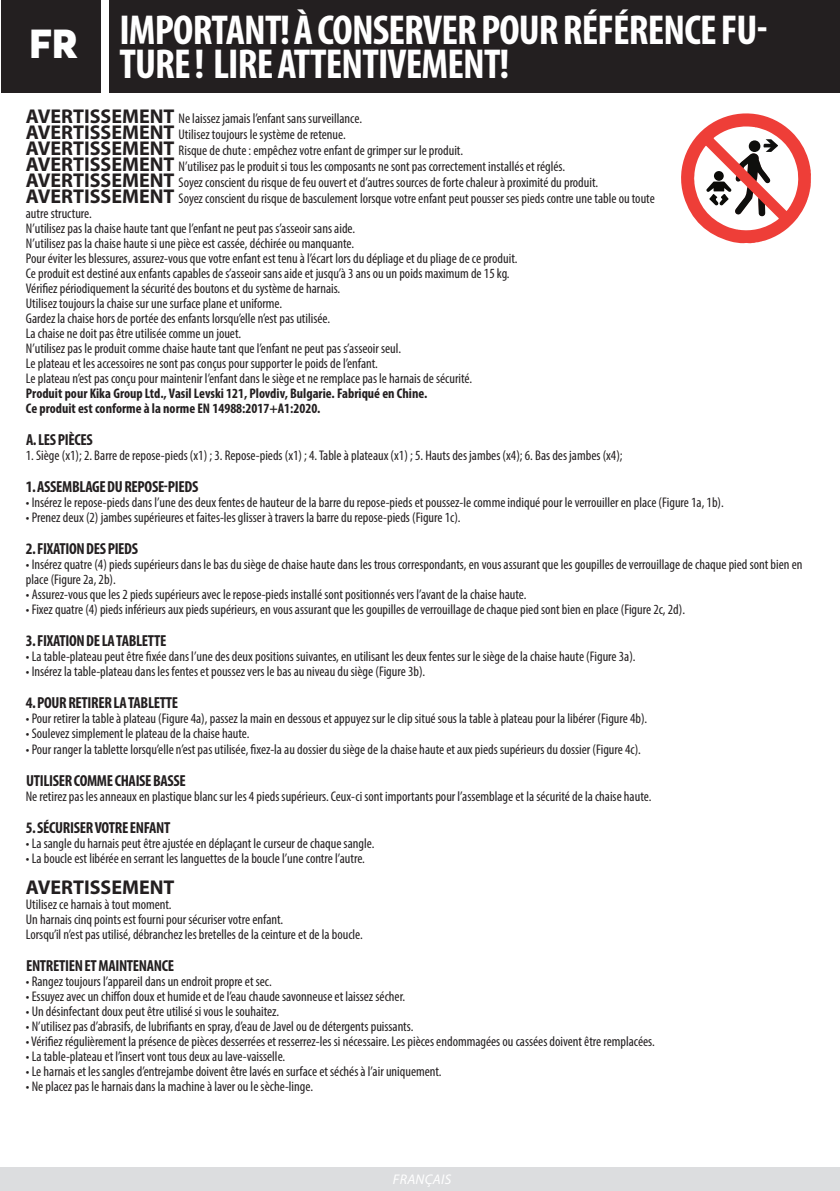
<style>
.page{position:relative;width:840px;height:1191px;background:#fff}
.page>*{position:absolute;margin:0;border:0;box-sizing:border-box;transform-origin:0 0}
.t1{font:700 condensed 42px/34px "Myriad Pro";letter-spacing:-.02em;color:#fff}
.t2{font:900 40px "Averta PE";color:#fff}
.t3{font:700 20px "Myriad Pro";color:#231f20}
.t4{font:700 condensed 16px "Myriad Pro";letter-spacing:-.02em;color:#231f20}
.t5{font:condensed 14px/15px "Myriad Pro";color:#231f20}
.t6{font:700 condensed 14px "Myriad Pro";color:#231f20}
.t7{font:italic 14px "Myriad Pro";letter-spacing:.02em;color:#fff}
.s1{font-weight:700;font-stretch:normal;font-size:20px}
</style>
<div class="page">
<div style="left:239px;top:0;width:600px;height:93px;background:#231f20"></div>
<div style="left:142px;top:1167px;width:697px;height:24px;background:#dcdddf"></div>
<div style="left:109px;top:0;width:668px;height:93px;background:#231f20"></div>
<div style="left:1px;top:0;width:100px;height:93px;background:#231f20"></div>
<div style="left:0;top:1167px;width:777px;height:24px;background:#dcdddf"></div>
<svg style="left:681px;top:113px;width:130px;height:130px"></svg>
<p class="t2" style="left:29px;top:15px;width:50px">FR</p>
<p class="t1" style="left:119px;top:13px;width:649px">IMPORTANT! À CONSERVER POUR RÉFÉRENCE FU-<br>TURE ! LIRE ATTENTIVEMENT!</p>
<p class="t5" style="left:26px;top:111px;width:337px"><span class="s1">AVERTISSEMENT</span> Ne laissez jamais l’enfant sans surveillance.</p>
<p class="t5" style="left:26px;top:127px;width:321px"><span class="s1">AVERTISSEMENT</span> Utilisez toujours le système de retenue.</p>
<p class="t5" style="left:26px;top:143px;width:438px"><span class="s1">AVERTISSEMENT</span> Risque de chute : empêchez votre enfant de grimper sur le produit.</p>
<p class="t5" style="left:26px;top:159px;width:540px"><span class="s1">AVERTISSEMENT</span> N’utilisez pas le produit si tous les composants ne sont pas correctement installés et réglés.</p>
<p class="t5" style="left:26px;top:175px;width:573px"><span class="s1">AVERTISSEMENT</span> Soyez conscient du risque de feu ouvert et d’autres sources de forte chaleur à proximité du produit.</p>
<p class="t5" style="left:26px;top:191px;width:630px"><span class="s1">AVERTISSEMENT</span> Soyez conscient du risque de basculement lorsque votre enfant peut pousser ses pieds contre une table ou toute</p>
<p class="t5" style="left:26px;top:206px;width:67px">autre structure.</p>
<p class="t5" style="left:26px;top:221px;width:331px">N’utilisez pas la chaise haute tant que l’enfant ne peut pas s’asseoir sans aide.</p>
<p class="t5" style="left:26px;top:236px;width:330px">N’utilisez pas la chaise haute si une pièce est cassée, déchirée ou manquante.</p>
<p class="t5" style="left:26px;top:251px;width:493px">Pour éviter les blessures, assurez-vous que votre enfant est tenu à l’écart lors du dépliage et du pliage de ce produit.</p>
<p class="t5" style="left:26px;top:266px;width:485px">Ce produit est destiné aux enfants capables de s’asseoir sans aide et jusqu’à 3 ans ou un poids maximum de 15 kg.</p>
<p class="t5" style="left:26px;top:281px;width:316px">Vérifiez périodiquement la sécurité des boutons et du système de harnais.</p>
<p class="t5" style="left:26px;top:296px;width:258px">Utilisez toujours la chaise sur une surface plane et uniforme.</p>
<p class="t5" style="left:26px;top:311px;width:305px">Gardez la chaise hors de portée des enfants lorsqu’elle n’est pas utilisée.</p>
<p class="t5" style="left:26px;top:326px;width:217px">La chaise ne doit pas être utilisée comme un jouet.</p>
<p class="t5" style="left:26px;top:341px;width:376px">N’utilisez pas le produit comme chaise haute tant que l’enfant ne peut pas s’asseoir seul.</p>
<p class="t5" style="left:26px;top:356px;width:353px">Le plateau et les accessoires ne sont pas conçus pour supporter le poids de l’enfant.</p>
<p class="t5" style="left:26px;top:371px;width:447px">Le plateau n’est pas conçu pour maintenir l’enfant dans le siège et ne remplace pas le harnais de sécurité.</p>
<p class="t6" style="left:26px;top:385px;width:403px">Produit pour Kika Group Ltd., Vasil Levski 121, Plovdiv, Bulgarie. Fabriqué en Chine.</p>
<p class="t6" style="left:26px;top:400px;width:296px">Ce produit est conforme à la norme EN 14988:2017+А1:2020.</p>
<p class="t4" style="left:26px;top:430px;width:68px">A. LES PIÈCES</p>
<p class="t5" style="left:26px;top:448px;width:598px">1. Siège (x1); 2. Barre de repose-pieds (x1) ; 3. Repose-pieds (x1) ; 4. Table à plateaux (x1) ; 5. Hauts des jambes (x4); 6. Bas des jambes (x4);</p>
<p class="t4" style="left:26px;top:477px;width:174px">1. ASSEMBLAGE DU REPOSE-PIEDS</p>
<p class="t5" style="left:26px;top:495px;width:699px">• Insérez le repose-pieds dans l’une des deux fentes de hauteur de la barre du repose-pieds et poussez-le comme indiqué pour le verrouiller en place (Figure 1a, 1b).</p>
<p class="t5" style="left:26px;top:510px;width:436px">• Prenez deux (2) jambes supérieures et faites-les glisser à travers la barre du repose-pieds (Figure 1c).</p>
<p class="t4" style="left:26px;top:539px;width:114px">2. FIXATION DES PIEDS</p>
<p class="t5" style="left:26px;top:557px;width:777px">• Insérez quatre (4) pieds supérieurs dans le bas du siège de chaise haute dans les trous correspondants, en vous assurant que les goupilles de verrouillage de chaque pied sont bien en place (Figure 2a, 2b).</p>
<p class="t5" style="left:26px;top:587px;width:502px">• Assurez-vous que les 2 pieds supérieurs avec le repose-pieds installé sont positionnés vers l’avant de la chaise haute.</p>
<p class="t5" style="left:26px;top:602px;width:660px">• Fixez quatre (4) pieds inférieurs aux pieds supérieurs, en vous assurant que les goupilles de verrouillage de chaque pied sont bien en place (Figure 2c, 2d).</p>
<p class="t4" style="left:26px;top:631px;width:142px">3. FIXATION DE LA TABLETTE</p>
<p class="t5" style="left:26px;top:649px;width:611px">• La table-plateau peut être fixée dans l’une des deux positions suivantes, en utilisant les deux fentes sur le siège de la chaise haute (Figure 3a).</p>
<p class="t5" style="left:26px;top:664px;width:400px">• Insérez la table-plateau dans les fentes et poussez vers le bas au niveau du siège (Figure 3b).</p>
<p class="t4" style="left:26px;top:693px;width:154px">4. POUR RETIRER LA TABLETTE</p>
<p class="t5" style="left:26px;top:711px;width:622px">• Pour retirer la table à plateau (Figure 4a), passez la main en dessous et appuyez sur le clip situé sous la table à plateau pour la libérer (Figure 4b).</p>
<p class="t5" style="left:26px;top:726px;width:225px">• Soulevez simplement le plateau de la chaise haute.</p>
<p class="t5" style="left:26px;top:741px;width:616px">• Pour ranger la tablette lorsqu’elle n’est pas utilisée, fixez-la au dossier du siège de la chaise haute et aux pieds supérieurs du dossier (Figure 4c).</p>
<p class="t4" style="left:26px;top:770px;width:161px">UTILISER COMME CHAISE BASSE</p>
<p class="t5" style="left:26px;top:788px;width:626px">Ne retirez pas les anneaux en plastique blanc sur les 4 pieds supérieurs. Ceux-ci sont importants pour l’assemblage et la sécurité de la chaise haute.</p>
<p class="t4" style="left:26px;top:817px;width:146px">5. SÉCURISER VOTRE ENFANT</p>
<p class="t5" style="left:26px;top:835px;width:350px">• La sangle du harnais peut être ajustée en déplaçant le curseur de chaque sangle.</p>
<p class="t5" style="left:26px;top:850px;width:340px">• La boucle est libérée en serrant les languettes de la boucle l’une contre l’autre.</p>
<p class="t3" style="left:26px;top:875px;width:150px">AVERTISSEMENT</p>
<p class="t5" style="left:26px;top:896px;width:147px">Utilisez ce harnais à tout moment.</p>
<p class="t5" style="left:26px;top:911px;width:259px">Un harnais cinq points est fourni pour sécuriser votre enfant.</p>
<p class="t5" style="left:26px;top:926px;width:338px">Lorsqu’il n’est pas utilisé, débranchez les bretelles de la ceinture et de la boucle.</p>
<p class="t4" style="left:26px;top:955px;width:149px">ENTRETIEN ET MAINTENANCE</p>
<p class="t5" style="left:26px;top:973px;width:247px">• Rangez toujours l’appareil dans un endroit propre et sec.</p>
<p class="t5" style="left:26px;top:988px;width:380px">• Essuyez avec un chiffon doux et humide et de l’eau chaude savonneuse et laissez sécher.</p>
<p class="t5" style="left:26px;top:1003px;width:255px">• Un désinfectant doux peut être utilisé si vous le souhaitez.</p>
<p class="t5" style="left:26px;top:1018px;width:389px">• N’utilisez pas d’abrasifs, de lubrifiants en spray, d’eau de Javel ou de détergents puissants.</p>
<p class="t5" style="left:26px;top:1033px;width:630px">• Vérifiez régulièrement la présence de pièces desserrées et resserrez-les si nécessaire. Les pièces endommagées ou cassées doivent être remplacées.</p>
<p class="t5" style="left:26px;top:1048px;width:261px">• La table-plateau et l’insert vont tous deux au lave-vaisselle.</p>
<p class="t5" style="left:26px;top:1063px;width:417px">• Le harnais et les sangles d’entrejambe doivent être lavés en surface et séchés à l’air uniquement.</p>
<p class="t5" style="left:26px;top:1078px;width:288px">• Ne placez pas le harnais dans la machine à laver ou le sèche-linge.</p>
<p class="t7" style="left:392px;top:1170px;width:60px">FRANÇAIS</p>
</div>
